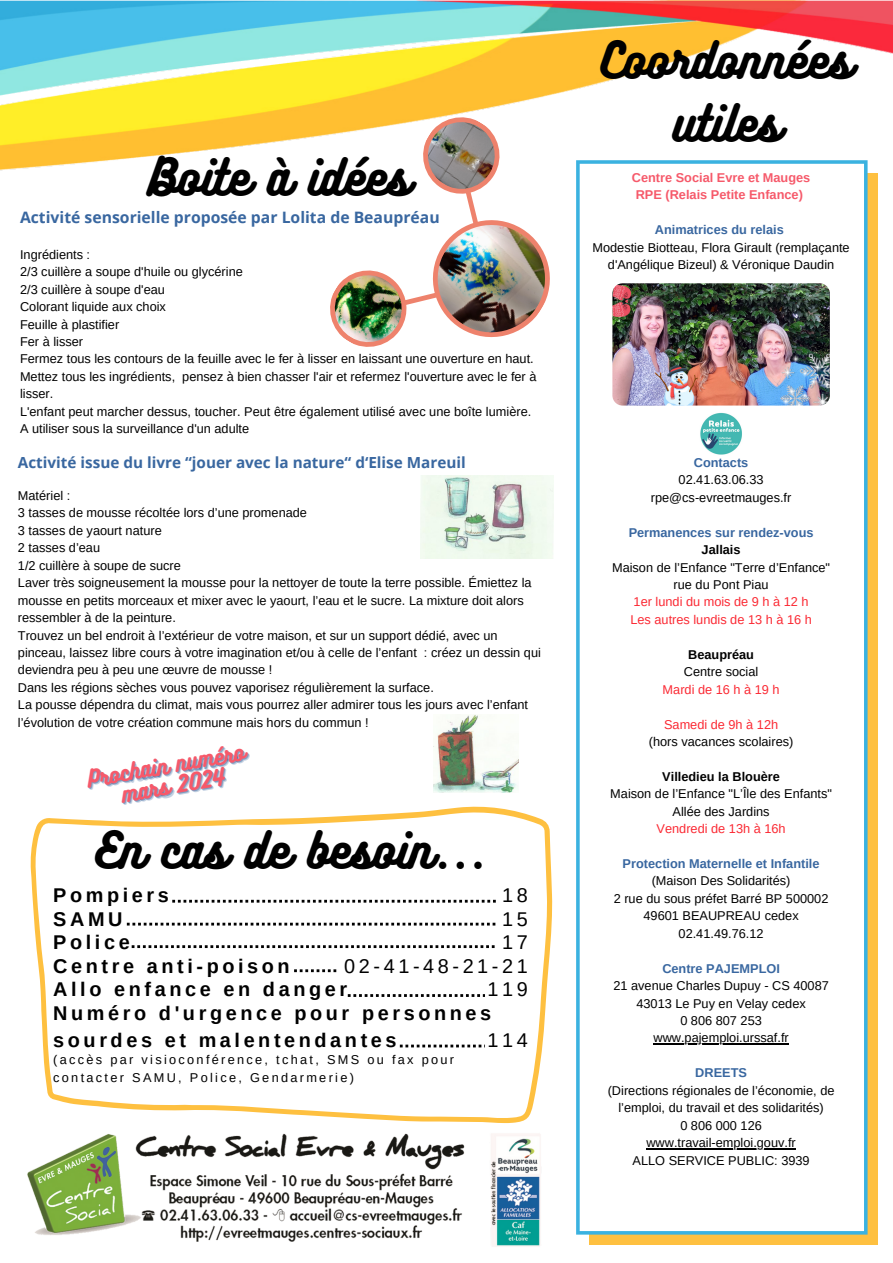
<style>
.page{position:relative;width:893px;height:1263px;background:#fff}
.page>*{position:absolute;margin:0;border:0;box-sizing:border-box;transform-origin:0 0}
.t1{font:45px/63px "Bukhari Script";color:#000;text-align:center}
.t2{font:21px "Bukhari Script";color:#f6596a}
.t3{font:700 19.88px/27.6px "Arimo";letter-spacing:.18em;color:#000}
.t4{font:19.88px "Arimo";letter-spacing:.18em;color:#000}
.t5{font:700 15.75px "Open Sans";color:#3967a0}
.t6{font:700 15.3px "Open Sans";color:#3967a0}
.t7{font:12.75px/17.4px "Arimo";color:#000}
.t8{font:700 12.75px "Arimo";color:#3967a0}
.t9{font:12.75px "Arimo";color:#fb2933}
.t10{font:12.75px/17.4px "Arimo";letter-spacing:.18em;color:#000}
.t11{font:700 12.75px "Arimo";color:#f6596a}
.t12{font:700 12.75px "Arimo";color:#000}
</style>
<div class="page">
<img style="left:0;top:0;width:893px;height:190px">
<svg style="left:589px;top:174px;width:288px;height:1070px;background:#f2bf49"></svg>
<svg style="left:576px;top:160px;width:291px;height:1074px"></svg>
<img style="left:27px;top:1123px;width:514px;height:124px">
<svg style="left:30px;top:806px;width:522px;height:317px"></svg>
<svg style="left:172px;top:900px;width:324px;height:3px"></svg>
<svg style="left:127px;top:923px;width:368px;height:2px"></svg>
<svg style="left:132px;top:945px;width:362px;height:3px"></svg>
<svg style="left:294px;top:969px;width:42px;height:3px"></svg>
<svg style="left:400px;top:1044px;width:85px;height:3px"></svg>
<svg style="left:348px;top:994px;width:137px;height:3px"></svg>
<img style="left:612px;top:283px;width:218px;height:123px;border-radius:10px">
<img style="left:696px;top:410px;width:50px;height:49px">
<svg style="left:325px;top:112px;width:233px;height:202px"></svg>
<img style="left:330px;top:271px;width:76px;height:76px">
<img style="left:423px;top:117px;width:76px;height:73px">
<img style="left:430px;top:217px;width:122px;height:121px">
<img style="left:421px;top:475px;width:132px;height:84px">
<img style="left:433px;top:715px;width:86px;height:77px">
<hr style="left:653px;top:1043px;width:136px;height:2px;background:#000">
<hr style="left:646px;top:1148px;width:150px;height:1px;background:#000">
<p class="t1" style="left:148px;top:143px;width:263px">Boite à idées</p>
<p class="t5" style="left:20px;top:206px;width:421px">Activité sensorielle proposée par Lolita de Beaupréau</p>
<p class="t7" style="left:20px;top:246px;width:72px">Ingrédients :</p>
<p class="t7" style="left:20px;top:263px;width:224px">2/3 cuillère a soupe d'huile ou glycérine</p>
<p class="t7" style="left:20px;top:280px;width:146px">2/3 cuillère à soupe d'eau</p>
<p class="t7" style="left:20px;top:298px;width:147px">Colorant liquide aux choix</p>
<p class="t7" style="left:20px;top:315px;width:101px">Feuille à plastifier</p>
<p class="t7" style="left:20px;top:333px;width:65px">Fer à lisser</p>
<p class="t7" style="left:20px;top:350px;width:515px">Fermez tous les contours de la feuille avec le fer à lisser en laissant une ouverture en haut.</p>
<p class="t7" style="left:20px;top:368px;width:518px">Mettez tous les ingrédients, pensez à bien chasser l'air et refermez l'ouverture avec le fer à lisser.</p>
<p class="t7" style="left:20px;top:403px;width:513px">L'enfant peut marcher dessus, toucher. Peut être également utilisé avec une boîte lumière.</p>
<p class="t7" style="left:20px;top:420px;width:231px">A utiliser sous la surveillance d'un adulte</p>
<p class="t6" style="left:18px;top:452px;width:449px">Activité issue du livre “jouer avec la nature“ d‘Elise Mareuil</p>
<p class="t7" style="left:18px;top:487px;width:54px">Matériel :</p>
<p class="t7" style="left:18px;top:504px;width:291px">3 tasses de mousse récoltée lors d’une promenade</p>
<p class="t7" style="left:18px;top:522px;width:145px">3 tasses de yaourt nature</p>
<p class="t7" style="left:18px;top:539px;width:84px">2 tasses d’eau</p>
<p class="t7" style="left:18px;top:557px;width:164px">1/2 cuillère à soupe de sucre</p>
<p class="t7" style="left:18px;top:574px;width:515px">Laver très soigneusement la mousse pour la nettoyer de toute la terre possible. Émiettez la mousse en petits morceaux et mixer avec le yaourt, l’eau et le sucre. La mixture doit alors ressembler à de la peinture.</p>
<p class="t7" style="left:18px;top:626px;width:524px">Trouvez un bel endroit à l’extérieur de votre maison, et sur un support dédié, avec un pinceau, laissez libre cours à votre imagination et/ou à celle de l’enfant : créez un dessin qui deviendra peu à peu une œuvre de mousse !</p>
<p class="t7" style="left:18px;top:679px;width:417px">Dans les régions sèches vous pouvez vaporisez régulièrement la surface.</p>
<p class="t7" style="left:18px;top:696px;width:512px">La pousse dépendra du climat, mais vous pourrez aller admirer tous les jours avec l’enfant l’évolution de votre création commune mais hors du commun !</p>
<p class="t2" style="left:85px;top:766px;width:161px;rotate:-10deg">Prochain numéro</p>
<p class="t2" style="left:119px;top:781px;width:106px;rotate:-10deg">mars 2024</p>
<p class="t1" style="left:95px;top:816px;width:392px">En cas de besoin...</p>
<p class="t3" style="left:53px;top:881px;width:117px">Pompiers</p>
<p class="t4" style="left:502px;top:884px;width:27px">18</p>
<p class="t3" style="left:53px;top:905px;width:71px">SAMU</p>
<p class="t4" style="left:502px;top:907px;width:27px">15</p>
<p class="t3" style="left:53px;top:928px;width:78px">Police</p>
<p class="t4" style="left:502px;top:931px;width:27px">17</p>
<p class="t3" style="left:53px;top:952px;width:238px">Centre anti-poison</p>
<p class="t4" style="left:344px;top:955px;width:185px">02-41-48-21-21</p>
<p class="t3" style="left:53px;top:975px;width:295px">Allo enfance en danger</p>
<p class="t4" style="left:487px;top:978px;width:42px">119</p>
<p class="t3" style="left:53px;top:999px;width:439px">Numéro d'urgence pour personnes sourdes et malentendantes</p>
<p class="t4" style="left:487px;top:1029px;width:42px">114</p>
<p class="t10" style="left:53px;top:1051px;width:402px">(accès par visioconférence, tchat, SMS ou fax pour contacter SAMU, Police, Gendarmerie)</p>
<p class="t1" style="left:601px;top:26px;width:252px">Coordonnées utiles</p>
<p class="t11" style="left:632px;top:170px;width:180px">Centre Social Evre et Mauges</p>
<p class="t11" style="left:636px;top:188px;width:169px">RPE (Relais Petite Enfance)</p>
<p class="t8" style="left:655px;top:223px;width:130px">Animatrices du relais</p>
<p class="t7" style="left:592px;top:239px;width:259px;text-align:center">Modestie Biotteau, Flora Girault (remplaçante d'Angélique Bizeul) &amp; Véronique Daudin</p>
<p class="t8" style="left:694px;top:455px;width:56px">Contacts</p>
<p class="t7" style="left:678px;top:471px;width:87px">02.41.63.06.33</p>
<p class="t7" style="left:651px;top:489px;width:142px">rpe@cs-evreetmauges.fr</p>
<p class="t8" style="left:628px;top:525px;width:186px">Permanences sur rendez-vous</p>
<p class="t12" style="left:701px;top:543px;width:40px">Jallais</p>
<p class="t7" style="left:612px;top:558px;width:220px">Maison de l’Enfance "Terre d’Enfance"</p>
<p class="t7" style="left:673px;top:576px;width:96px">rue du Pont Piau</p>
<p class="t9" style="left:633px;top:595px;width:176px">1er lundi du mois de 9 h à 12 h</p>
<p class="t9" style="left:630px;top:612px;width:183px">Les autres lundis de 13 h à 16 h</p>
<p class="t12" style="left:688px;top:647px;width:67px">Beaupréau</p>
<p class="t7" style="left:684px;top:663px;width:76px">Centre social</p>
<p class="t9" style="left:662px;top:682px;width:118px">Mardi de 16 h à 19 h</p>
<p class="t9" style="left:664px;top:717px;width:116px">Samedi de 9h à 12h</p>
<p class="t7" style="left:649px;top:733px;width:146px">(hors vacances scolaires)</p>
<p class="t12" style="left:662px;top:769px;width:119px">Villedieu la Blouère</p>
<p class="t7" style="left:610px;top:785px;width:223px">Maison de l’Enfance "L’Île des Enfants"</p>
<p class="t7" style="left:672px;top:802px;width:99px">Allée des Jardins</p>
<p class="t9" style="left:656px;top:822px;width:130px">Vendredi de 13h à 16h</p>
<p class="t8" style="left:622px;top:856px;width:198px">Protection Maternelle et Infantile</p>
<p class="t7" style="left:651px;top:872px;width:140px">(Maison Des Solidarités)</p>
<p class="t7" style="left:614px;top:890px;width:216px">2 rue du sous préfet Barré BP 500002</p>
<p class="t7" style="left:643px;top:907px;width:157px">49601 BEAUPREAU cedex</p>
<p class="t7" style="left:678px;top:925px;width:87px">02.41.49.76.12</p>
<p class="t8" style="left:662px;top:961px;width:119px">Centre PAJEMPLOI</p>
<p class="t7" style="left:613px;top:977px;width:217px">21 avenue Charles Dupuy - CS 40087</p>
<p class="t7" style="left:636px;top:994px;width:171px">43013 Le Puy en Velay cedex</p>
<p class="t7" style="left:680px;top:1012px;width:83px">0 806 807 253</p>
<p class="t7" style="left:653px;top:1029px;width:137px">www.pajemploi.urssaf.fr</p>
<p class="t8" style="left:695px;top:1066px;width:53px">DREETS</p>
<p class="t7" style="left:608px;top:1081px;width:228px">(Directions régionales de l’économie, de</p>
<p class="t7" style="left:618px;top:1099px;width:207px">l’emploi, du travail et des solidarités)</p>
<p class="t7" style="left:680px;top:1116px;width:83px">0 806 000 126</p>
<p class="t7" style="left:646px;top:1134px;width:151px">www.travail-emploi.gouv.fr</p>
<p class="t7" style="left:632px;top:1151px;width:179px">ALLO SERVICE PUBLIC: 3939</p>
</div>
